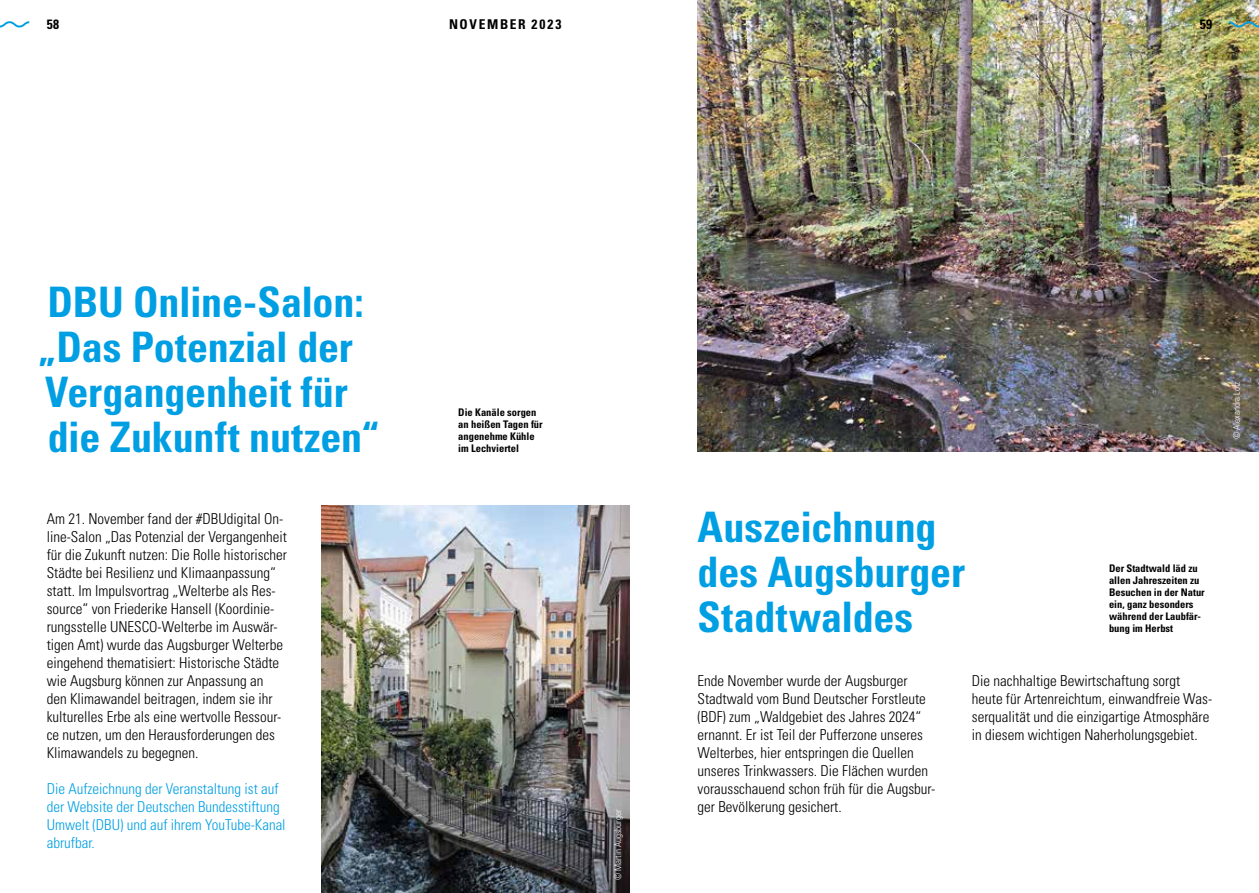
<style>
.page{position:relative;width:1259px;height:893px;background:#fff}
.page>*{position:absolute;margin:0;border:0;box-sizing:border-box;transform-origin:0 0}
.t1{font:700 condensed 42px/45px "Univers LT Std";letter-spacing:-.005em;color:#009fe3}
.t2{font:300 condensed 15px/18px "Univers LT Std";color:#000}
.t3{font:300 condensed 15px/18px "Univers LT Std";color:#009fe3}
.t4{font:700 condensed 13.5px "Univers LT Std";letter-spacing:.12em;color:#000}
.t5{font:700 condensed 10.5px/12px "Univers LT Std";color:#000}
.t6{font:300 condensed 9px "Univers LT Std";color:#fff}
</style>
<div class="page">
<img style="left:321px;top:506px;width:308px;height:387px">
<img style="left:697px;top:0;width:562px;height:451px">
<svg style="left:0;top:21px;width:30px;height:7px"></svg>
<svg style="left:1227px;top:20px;width:32px;height:8px"></svg>
<p class="t4" style="left:449px;top:16px;width:114px">NOVEMBER 2023</p>
<p class="t4" style="left:47px;top:16px;width:14px">58</p>
<p class="t4" style="left:1199px;top:16px;width:14px">59</p>
<h1 class="t1" style="left:38px;top:279px;width:343px">DBU Online-Salon: „Das Potenzial der<br>Vergangenheit für die Zukunft nutzen“</h1>
<p class="t2" style="left:47px;top:509px;width:242px">Am 21. November fand der #DBUdigital On&shy;line-Salon „Das Potenzial der Vergangenheit für die Zukunft nutzen: Die Rolle historischer Städte bei Resilienz und Klimaanpassung“ statt. Im Impulsvortrag „Welterbe als Res&shy;source“ von Friederike Hansell (Koordinie&shy;rungsstelle UNESCO-Welterbe im Auswär&shy;tigen Amt) wurde das Augsburger Welterbe eingehend thematisiert: Historische Städte wie Augsburg können zur Anpassung an den Klimawandel beitragen, indem sie ihr kulturelles Erbe als eine wertvolle Ressour&shy;ce nutzen, um den Herausforderungen des Klimawandels zu begegnen.</p>
<p class="t3" style="left:47px;top:779px;width:240px">Die Aufzeichnung der Veranstaltung ist auf der Website der Deutschen Bundesstiftung Umwelt (DBU) und auf ihrem YouTube-Kanal abrufbar.</p>
<p class="t5" style="left:458px;top:406px;width:86px">Die Kanäle sorgen an heißen Tagen für angenehme Kühle im Lechviertel</p>
<p class="t6" style="left:612px;top:880px;width:72px;rotate:-90deg">© Martin Augsburger</p>
<p class="t6" style="left:1231px;top:439px;width:59px;rotate:-90deg">© Alexandra Lotz</p>
<h1 class="t1" style="left:697px;top:504px;width:269px">Auszeichnung des Augsburger<br>Stadtwaldes</h1>
<p class="t5" style="left:1109px;top:562px;width:97px">Der Stadtwald läd zu allen Jahreszeiten zu<br>Besuchen in der Natur ein, ganz besonders während der Laubfär&shy;bung im Herbst</p>
<p class="t2" style="left:697px;top:671px;width:239px">Ende November wurde der Augsburger Stadtwald vom Bund Deutscher Forstleute (BDF) zum „Waldgebiet des Jahres 2024“ ernannt. Er ist Teil der Pufferzone unseres Welterbes, hier entspringen die Quellen unseres Trinkwassers. Die Flächen wurden vorausschauend schon früh für die Augsbur&shy;ger Bevölkerung gesichert.</p>
<p class="t2" style="left:972px;top:671px;width:242px">Die nachhaltige Bewirtschaftung sorgt heute für Artenreichtum, einwandfreie Was&shy;serqualität und die einzigartige Atmosphäre in diesem wichtigen Naherholungsgebiet.</p>
</div>
